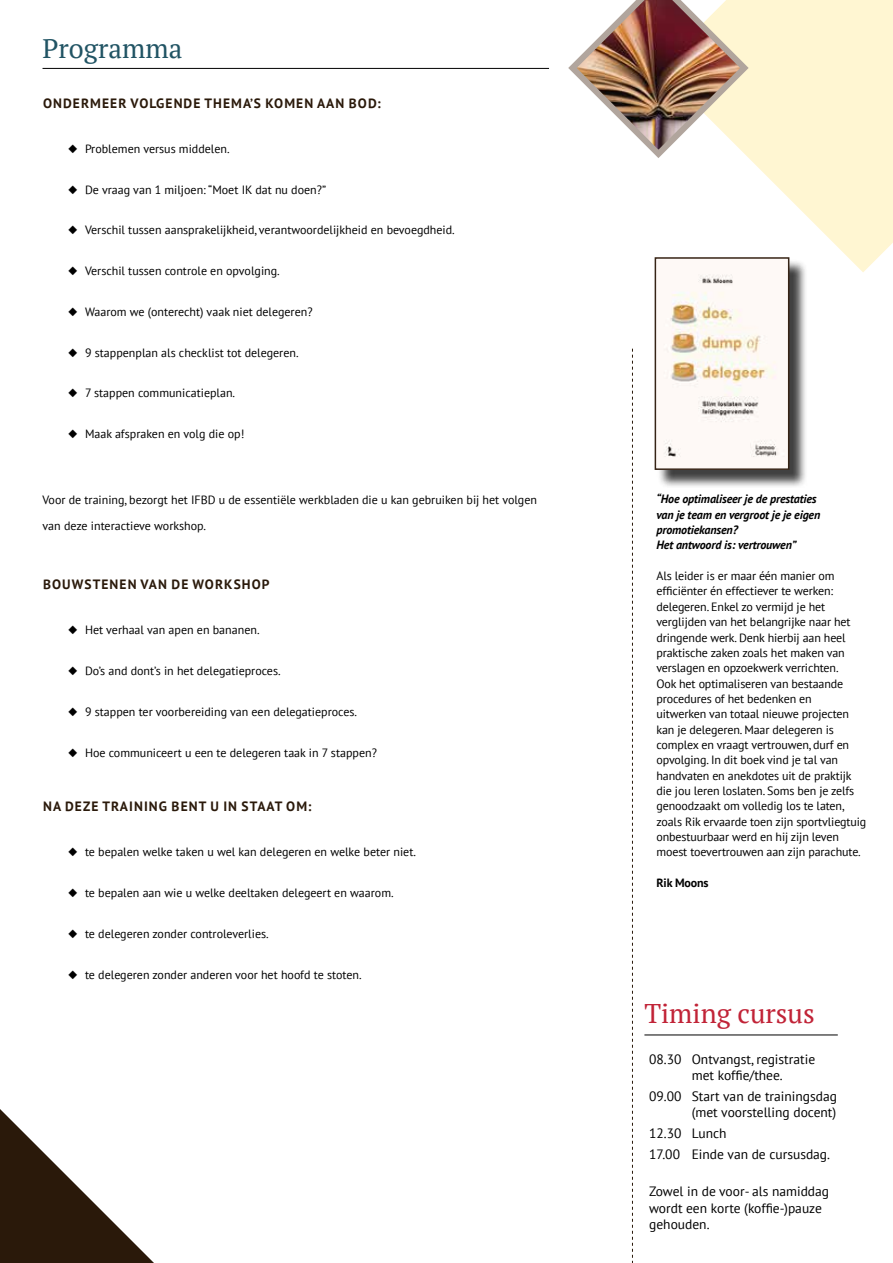
<style>
.page{position:relative;width:893px;height:1263px;background:#fff}
.page>*{position:absolute;margin:0;border:0;box-sizing:border-box;transform-origin:0 0}
.t1{font:27px "PT Serif";color:#c12337}
.t2{font:27px "PT Serif";color:#215464}
.t3{font:13.5px/16.5px "PT Sans";color:#000}
.t4{font:700 13.5px "PT Sans";letter-spacing:.08em;color:#2a190a}
.t5{font:12px/15.3px "PT Sans";letter-spacing:-.01em;color:#000}
.t6{font:italic 700 12px/15.3px "PT Sans";letter-spacing:-.01em;color:#000}
.t7{font:700 12px "PT Sans";letter-spacing:-.01em;color:#000}
</style>
<div class="page">
<svg style="left:753px;top:0;width:140px;height:272px;background:#fff7d8"></svg>
<svg style="left:0;top:1109px;width:154px;height:154px"></svg>
<hr style="left:644px;top:1034px;width:194px;height:1px;background:#000">
<hr style="left:43px;top:68px;width:506px;height:1px;background:#000">
<svg style="left:632px;top:349px;width:1px;height:914px"></svg>
<img style="left:568px;top:0;width:185px;height:162px">
<div style="left:657px;top:259px;width:151px;height:229px;background:#000;opacity:.75"></div>
<img style="left:658px;top:260px;width:128px;height:207px">
<div style="left:655px;top:257px;width:134px;height:213px;border:2px solid #362416"></div>
<h1 class="t2" style="left:43px;top:31px;width:141px">Programma</h1>
<p class="t4" style="left:43px;top:94px;width:339px">ONDERMEER VOLGENDE THEMA’S KOMEN AAN BOD:</p>
<p class="t5" style="left:68px;top:141px;width:163px">◆ Problemen versus middelen.</p>
<p class="t5" style="left:68px;top:181px;width:260px">◆ De vraag van 1 miljoen: “Moet IK dat nu doen?”</p>
<p class="t5" style="left:68px;top:222px;width:388px">◆ Verschil tussen aansprakelijkheid, verantwoordelijkheid en bevoegdheid.</p>
<p class="t5" style="left:68px;top:263px;width:213px">◆ Verschil tussen controle en opvolging.</p>
<p class="t5" style="left:68px;top:304px;width:246px">◆ Waarom we (onterecht) vaak niet delegeren?</p>
<p class="t5" style="left:68px;top:344px;width:232px">◆ 9 stappenplan als checklist tot delegeren.</p>
<p class="t5" style="left:68px;top:385px;width:169px">◆ 7 stappen communicatieplan.</p>
<p class="t5" style="left:68px;top:426px;width:178px">◆ Maak afspraken en volg die op!</p>
<p class="t5" style="left:43px;top:487px;width:496px;line-height:25.8px">Voor de training, bezorgt het IFBD u de essentiële werkbladen die u kan gebruiken bij het volgen van deze interactieve workshop.</p>
<p class="t4" style="left:43px;top:576px;width:228px">BOUWSTENEN VAN DE WORKSHOP</p>
<p class="t5" style="left:68px;top:622px;width:193px">◆ Het verhaal van apen en bananen.</p>
<p class="t5" style="left:68px;top:663px;width:214px">◆ Do’s and dont’s in het delegatieproces.</p>
<p class="t5" style="left:68px;top:704px;width:291px">◆ 9 stappen ter voorbereiding van een delegatieproces.</p>
<p class="t5" style="left:68px;top:744px;width:310px">◆ Hoe communiceert u een te delegeren taak in 7 stappen?</p>
<p class="t4" style="left:43px;top:798px;width:270px">NA DEZE TRAINING BENT U IN STAAT OM:</p>
<p class="t5" style="left:68px;top:844px;width:350px">◆ te bepalen welke taken u wel kan delegeren en welke beter niet.</p>
<p class="t5" style="left:68px;top:885px;width:327px">◆ te bepalen aan wie u welke deeltaken delegeert en waarom.</p>
<p class="t5" style="left:68px;top:926px;width:202px">◆ te delegeren zonder controleverlies.</p>
<p class="t5" style="left:68px;top:966px;width:295px">◆ te delegeren zonder anderen voor het hoofd te stoten.</p>
<p class="t6" style="left:656px;top:491px;width:165px">“Hoe optimaliseer je de prestaties van je team en vergroot je je eigen promotiekansen?<br>Het antwoord is: vertrouwen”</p>
<p class="t5" style="left:656px;top:568px;width:211px">Als leider is er maar één manier om efficiënter én effectiever te werken: delegeren. Enkel zo vermijd je het verglijden van het belangrijke naar het dringende werk. Denk hierbij aan heel praktische zaken zoals het maken van verslagen en opzoekwerk verrichten.<br>Ook het optimaliseren van bestaande procedures of het bedenken en<br>uitwerken van totaal nieuwe projecten kan je delegeren. Maar delegeren is complex en vraagt vertrouwen, durf en opvolging. In dit boek vind je tal van handvaten en anekdotes uit de praktijk die jou leren loslaten. Soms ben je zelfs genoodzaakt om volledig los te laten, zoals Rik ervaarde toen zijn sportvliegtuig onbestuurbaar werd en hij zijn leven moest toevertrouwen aan zijn parachute.</p>
<p class="t7" style="left:656px;top:875px;width:54px">Rik Moons</p>
<h1 class="t1" style="left:644px;top:996px;width:172px">Timing cursus</h1>
<p class="t3" style="left:692px;top:1050px;width:125px;text-indent:-43px">08.30 Ontvangst, registratie met koffie/thee.</p>
<p class="t3" style="left:649px;top:1087px;width:189px;text-align:right">09.00 Start van de trainingsdag (met voorstelling docent)</p>
<p class="t3" style="left:649px;top:1122px;width:182px;line-height:20.7px">12.30 Lunch<br>17.00 Einde van de cursusdag.</p>
<p class="t3" style="left:649px;top:1183px;width:181px">Zowel in de voor- als namiddag wordt een korte (koffie-)pauze gehouden.</p>
</div>
